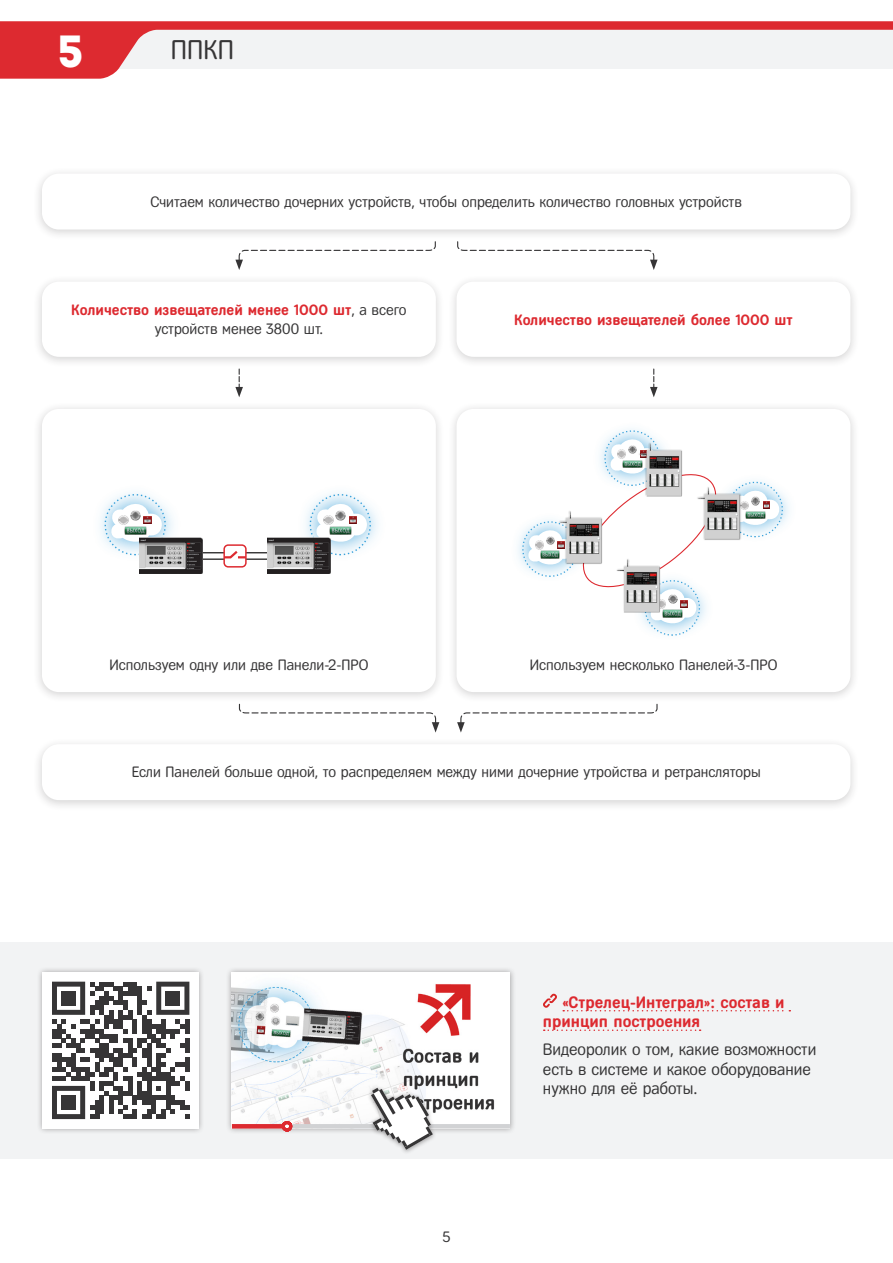
<style>
.page{position:relative;width:893px;height:1263px;background:#fff}
.page>*{position:absolute;margin:0;border:0;box-sizing:border-box;transform-origin:0 0}
.цифра_красная{font:45px "Intro";color:#fff}
.название_раздела{font:27px "Fregat";color:#363536}
.Основной_текст{font:16.5px/19.5px "Fregat";color:#363536}
.Основной_текст-2{font:700 16.5px/19.5px "Fregat";color:#dd2a30}
.Текст_10{font:15px "Fregat";color:#363536}
.Текст_10-2{font:700 15px/19.5px "Fregat";color:#dd2a30;text-align:center}
.s1{font-weight:400;color:#363536}
</style>
<div class="page">
<svg style="left:0;top:21px;width:893px;height:58px;fill:#f2f3f4"></svg>
<div style="left:33px;top:167px;width:827px;height:74px;background:#231f20;opacity:.2"></div>
<div style="left:42px;top:174px;width:808px;height:56px;background:#fff;border-radius:17px"></div>
<div style="left:33px;top:737px;width:827px;height:74px;background:#231f20;opacity:.2"></div>
<div style="left:42px;top:744px;width:808px;height:56px;background:#fff;border-radius:17px"></div>
<div style="left:33px;top:402px;width:412px;height:301px;background:#231f20;opacity:.2"></div>
<div style="left:42px;top:409px;width:394px;height:283px;background:#fff;border-radius:17px"></div>
<div style="left:448px;top:402px;width:412px;height:301px;background:#231f20;opacity:.2"></div>
<div style="left:457px;top:409px;width:393px;height:283px;background:#fff;border-radius:17px"></div>
<div style="left:33px;top:275px;width:412px;height:93px;background:#231f20;opacity:.2"></div>
<div style="left:42px;top:282px;width:394px;height:75px;background:#fff;border-radius:17px"></div>
<div style="left:448px;top:275px;width:412px;height:93px;background:#231f20;opacity:.2"></div>
<div style="left:457px;top:282px;width:393px;height:75px;background:#fff;border-radius:17px"></div>
<svg style="left:235px;top:241px;width:201px;height:29px"></svg>
<svg style="left:457px;top:703px;width:201px;height:29px"></svg>
<svg style="left:457px;top:241px;width:201px;height:29px"></svg>
<svg style="left:238px;top:703px;width:201px;height:29px"></svg>
<svg style="left:235px;top:369px;width:8px;height:28px"></svg>
<svg style="left:650px;top:369px;width:8px;height:28px"></svg>
<svg style="left:522px;top:430px;width:261px;height:206px"></svg>
<img style="left:663px;top:610px;width:19px;height:7px">
<img style="left:558px;top:509px;width:46px;height:56px">
<img style="left:559px;top:511px;width:43px;height:52px">
<img style="left:615px;top:558px;width:47px;height:56px">
<img style="left:617px;top:560px;width:43px;height:52px">
<hr style="left:194px;top:552px;width:76px;height:1px;background:#343333">
<hr style="left:194px;top:558px;width:76px;height:2px;background:#343333">
<img style="left:291px;top:493px;width:87px;height:63px">
<svg style="left:310px;top:494px;width:61px;height:61px"></svg>
<img style="left:330px;top:527px;width:21px;height:8px">
<img style="left:267px;top:538px;width:64px;height:36px">
<img style="left:100px;top:493px;width:87px;height:63px">
<svg style="left:105px;top:494px;width:61px;height:61px"></svg>
<img style="left:125px;top:527px;width:21px;height:8px">
<img style="left:139px;top:538px;width:64px;height:36px">
<div style="left:223px;top:544px;width:24px;height:24px;border:1px solid #dd2a30;border-radius:4px"></div>
<svg style="left:222px;top:548px;width:24px;height:12px"></svg>
<div style="left:0;top:942px;width:893px;height:217px;background:#f2f3f4"></div>
<svg style="left:563px;top:1010px;width:227px;height:1px"></svg>
<svg style="left:544px;top:1029px;width:157px;height:2px"></svg>
<svg style="left:543px;top:994px;width:14px;height:14px"></svg>
<div style="left:226px;top:966px;width:290px;height:169px;background:#231f20;opacity:.4"></div>
<img style="left:232px;top:972px;width:278px;height:152px">
<div style="left:37px;top:966px;width:168px;height:169px;background:#231f20;opacity:.4"></div>
<div style="left:43px;top:972px;width:156px;height:156px;background:#fff"></div>
<svg style="left:52px;top:982px;width:137px;height:137px"></svg>
<div style="left:61px;top:991px;width:15px;height:14px;background:#363536"></div>
<div style="left:166px;top:991px;width:14px;height:14px;background:#363536"></div>
<div style="left:61px;top:1095px;width:15px;height:14px;background:#363536"></div>
<hr style="left:232px;top:1124px;width:278px;height:4px;background:#d1d2d4">
<hr style="left:232px;top:1124px;width:55px;height:4px;background:#dd2a30">
<svg style="left:280px;top:1119px;width:14px;height:14px"></svg>
<div style="left:367px;top:1085px;width:70px;height:70px;background:#231f20;opacity:.4"></div>
<svg style="left:371px;top:1088px;width:62px;height:62px"></svg>
<p class="цифра_красная" style="left:57px;top:24px;width:28px">5</p>
<p class="название_раздела" style="left:171px;top:35px;width:65px">ППКП</p>
<p class="Текст_10" style="left:151px;top:193px;width:593px">Считаем количество дочерних устройств, чтобы определить количество головных устройств</p>
<p class="Текст_10-2" style="left:71px;top:300px;width:337px">Количество извещателей менее 1000 шт<span class="s1">, а всего устройств менее 3800 шт.</span></p>
<p class="Текст_10-2" style="left:514px;top:310px;width:280px">Количество извещателей более 1000 шт</p>
<p class="Текст_10" style="left:109px;top:656px;width:260px">Используем одну или две Панели-2-ПРО</p>
<p class="Текст_10" style="left:530px;top:656px;width:249px">Используем несколько Панелей-3-ПРО</p>
<p class="Текст_10" style="left:132px;top:764px;width:630px">Если Панелей больше одной, то распределяем между ними дочерние утройства и ретрансляторы</p>
<p class="Текст_10" style="left:442px;top:1228px;width:9px">5</p>
<p class="Основной_текст-2" style="left:543px;top:992px;width:243px;text-indent:19px">«Стрелец-Интеграл»: состав и принцип построения</p>
<p class="Основной_текст" style="left:543px;top:1040px;width:275px">Видеоролик о том, какие возможности есть в системе и какое оборудование нужно для её работы.</p>
</div>
